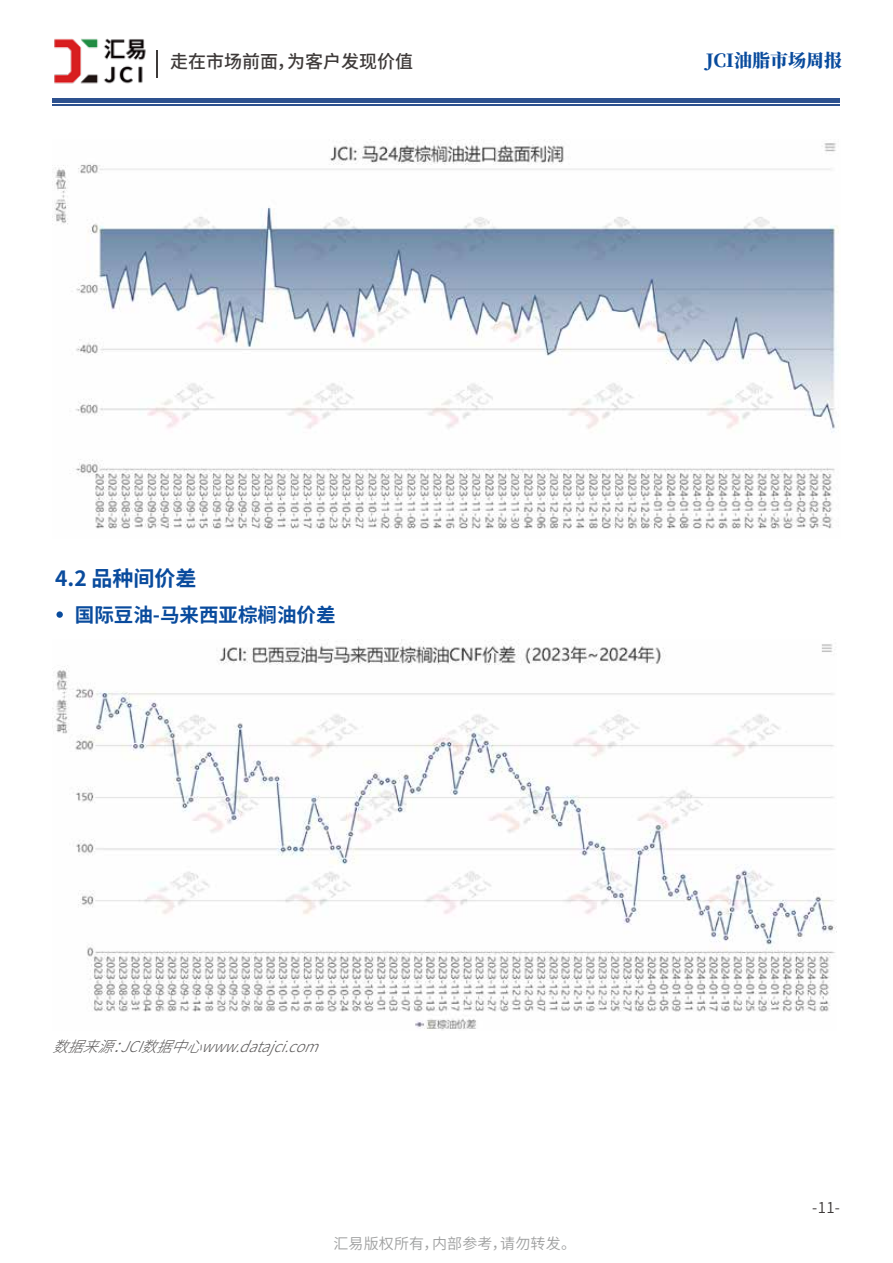
<style>
.page{position:relative;width:893px;height:1263px;background:#fff}
.page>*{position:absolute;margin:0;border:0;box-sizing:border-box;transform-origin:0 0}
.t1{font:700 21px "Source Han Sans CN";color:#094b9d}
.t2{font:700 19.5px "Source Han Sans CN";color:#094b9d}
.t3{font:500 18px "Source Han Sans CN";color:#3e3a39}
.t4{font:800 18px "Source Han Serif SC";color:#094b9d}
.t5{font:italic 300 15px "Source Han Sans CN";color:#595757}
.t6{font:15px "Source Han Sans CN";letter-spacing:.01em;color:#9fa0a0}
.t7{font:15px "Source Han Sans CN";color:#3e3a39}
</style>
<div class="page">
<hr style="left:52px;top:104px;width:788px;height:2px;background:#2d518f">
<hr style="left:52px;top:98px;width:788px;height:4px;background:#2d518f">
<svg style="left:156px;top:50px;width:1px;height:27px"></svg>
<img style="left:54px;top:38px;width:92px;height:46px">
<div style="left:56px;top:611px;width:7px;height:7px;background:#094b9d;border-radius:50%"></div>
<img style="left:54px;top:140px;width:785px;height:389px">
<img style="left:53px;top:640px;width:783px;height:390px">
<p class="t3" style="left:170px;top:51px;width:245px">走在市场前面，为客户发现价值</p>
<p class="t4" style="left:706px;top:50px;width:138px">JCI油脂市场周报</p>
<h1 class="t1" style="left:55px;top:566px;width:143px">4.2 品种间价差</h1>
<h2 class="t2" style="left:75px;top:603px;width:262px">国际豆油-马来西亚棕榈油价差</h2>
<p class="t5" style="left:52px;top:1038px;width:286px">数据来源：JCI数据中心www.datajci.com</p>
<p class="t6" style="left:333px;top:1235px;width:244px">汇易版权所有，内部参考，请勿转发。</p>
<p class="t7" style="left:812px;top:1199px;width:29px">-11-</p>
</div>
